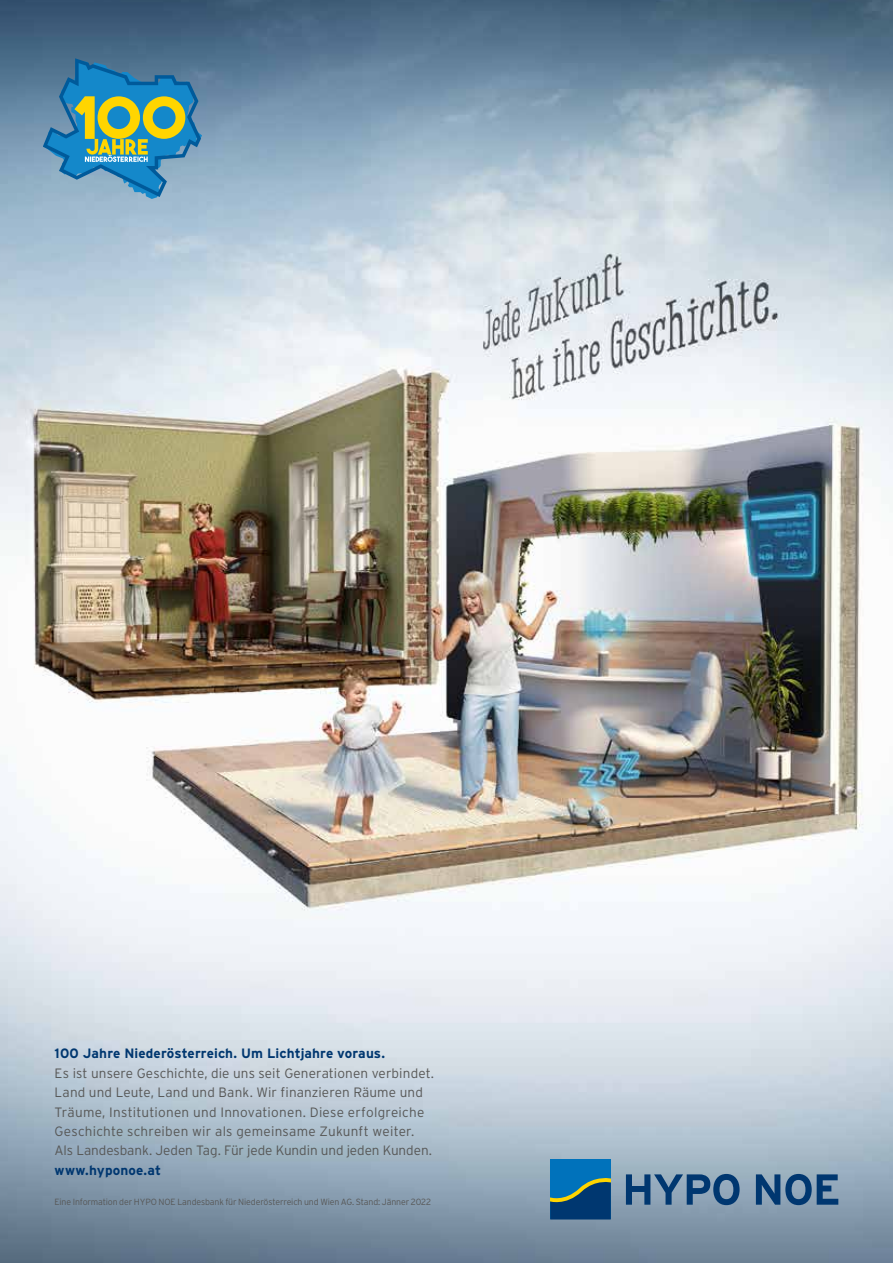
<style>
.page{position:relative;width:893px;height:1263px;background:#fff}
.page>*{position:absolute;margin:0;border:0;box-sizing:border-box;transform-origin:0 0}
.t1{font:300 13.5px/19.4px "Interstate";letter-spacing:.01em;color:#575756}
.t2{font:700 13.5px "Interstate";letter-spacing:.005em;color:#003770}
.t3{font:300 9px "Interstate";letter-spacing:-.015em;color:#575756}
</style>
<div class="page">
<img style="left:0;top:0;width:893px;height:1263px">
<svg style="left:43px;top:58px;width:159px;height:141px;background:#5c95a0"></svg>
<div style="left:550px;top:1160px;width:61px;height:59px;background:#0072bb"></div>
<svg style="left:550px;top:1178px;width:61px;height:41px"></svg>
<svg style="left:626px;top:1174px;width:212px;height:31px;background:#517598"></svg>
<p class="t2" style="left:55px;top:1046px;width:332px">100 Jahre Niederösterreich. Um Lichtjahre voraus.</p>
<p class="t1" style="left:55px;top:1063px;width:381px">Es ist unsere Geschichte, die uns seit Generationen verbindet.<br>Land und Leute, Land und Bank. Wir finanzieren Räume und Träume, Institutionen und Innovationen. Diese erfolgreiche Geschichte schreiben wir als gemeinsame Zukunft weiter.<br>Als Landesbank. Jeden Tag. Für jede Kundin und jeden Kunden.</p>
<p class="t2" style="left:55px;top:1162px;width:108px">www.hyponoe.at</p>
<p class="t3" style="left:55px;top:1196px;width:378px">Eine Information der HYPO NOE Landesbank für Niederösterreich und Wien AG. Stand: Jänner 2022</p>
</div>
